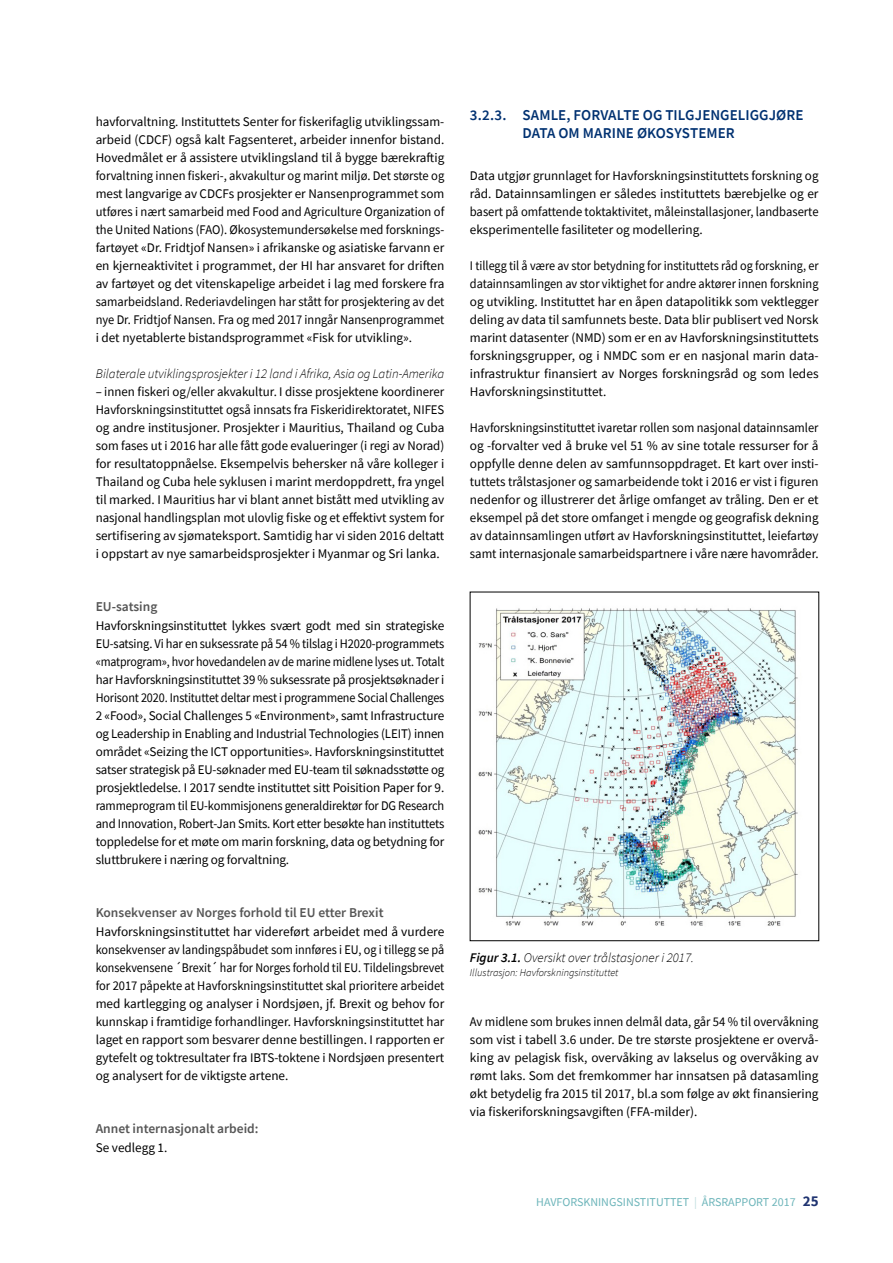
<style>
.page{position:relative;width:893px;height:1263px;background:#fff}
.page>*{position:absolute;margin:0;border:0;box-sizing:border-box;transform-origin:0 0}
.Overskrift_3{font:600 15px/18px "Source Sans Pro";letter-spacing:.005em;color:#013171}
.overskrift_5__semibo{font:600 13.5px "Source Sans Pro";color:#565656}
.Brødtekst{font:13.2px/18px "Source Sans Pro";color:#000;text-align:justify}
.Brødtekst-2{font:13.2px/18px "Source Sans Pro";color:#000;text-align:justify;scale:.94 1}
.Brødtekst-3{font:13.2px/18px "Source Sans Pro";color:#000;text-align:justify;scale:.92 1}
.Brødtekst-4{font:13.2px/18px "Source Sans Pro";color:#000;text-align:justify;scale:.95 1}
.Brødtekst-5{font:italic 300 13.2px "Source Sans Pro";color:#000}
.Bildetekst{font:italic 300 13.2px "Source Sans Pro";color:#000}
.t1{font:12px "Source Sans Pro";color:#6db5ba}
.Bildetekst-2{font:italic 300 10.5px "Source Sans Pro";color:#000}
.s1{font-weight:600}
.s2{color:#bddcde}
.s3{font-weight:700;font-size:15px;color:#203471}
</style>
<div class="page">
<img style="left:478px;top:608px;width:320px;height:318px">
<p class="Brødtekst" style="left:96px;top:113px;width:350px">havforvaltning. Instituttets Senter for fiskerifaglig utviklingssam&shy;arbeid (CDCF) også kalt Fagsenteret, arbeider innenfor bistand.<br>Hovedmålet er å assistere utviklingsland til å bygge bærekraftig forvaltning innen fiskeri-, akvakultur og marint miljø. Det største og mest langvarige av CDCFs prosjekter er Nansenprogrammet som utføres i nært samarbeid med Food and Agriculture Organization of the United Nations (FAO). Økosystemundersøkelse med forsknings&shy;fartøyet «Dr. Fridtjof Nansen» i afrikanske og asiatiske farvann er en kjerneaktivitet i programmet, der HI har ansvaret for driften av fartøyet og det vitenskapelige arbeidet i lag med forskere fra samarbeidsland. Rederiavdelingen har stått for prosjektering av det nye Dr. Fridtjof Nansen. Fra og med 2017 inngår Nansenprogrammet i det nyetablerte bistandsprogrammet «Fisk for utvikling».</p>
<p class="Brødtekst-5" style="left:96px;top:366px;width:350px">Bilaterale utviklingsprosjekter i 12 land i Afrika, Asia og Latin-Amerika</p>
<p class="Brødtekst" style="left:96px;top:383px;width:350px">– innen fiskeri og/eller akvakultur. I disse prosjektene koordinerer Havforskningsinstituttet også innsats fra Fiskeridirektoratet, NIFES og andre institusjoner. Prosjekter i Mauritius, Thailand og Cuba som fases ut i 2016 har alle fått gode evalueringer (i regi av Norad) for resultatoppnåelse. Eksempelvis behersker nå våre kolleger i Thailand og Cuba hele syklusen i marint merdoppdrett, fra yngel til marked. I Mauritius har vi blant annet bistått med utvikling av nasjonal handlingsplan mot ulovlig fiske og et effektivt system for sertifisering av sjømateksport. Samtidig har vi siden 2016 deltatt i oppstart av nye samarbeidsprosjekter i Myanmar og Sri lanka.</p>
<p class="overskrift_5__semibo" style="left:96px;top:597px;width:63px">EU-satsing</p>
<p class="Brødtekst" style="left:96px;top:617px;width:350px">Havforskningsinstituttet lykkes svært godt med sin strategiske EU-satsing. Vi har en suksessrate på 54 % tilslag i H2020-programmets «matprogram», hvor hovedandelen av de marine midlene lyses ut. Totalt har Havforskningsinstituttet 39 % suksessrate på prosjektsøknader i Horisont 2020. Instituttet deltar mest i programmene Social Challenges 2 «Food», Social Challenges 5 «Environment», samt Infrastructure og Leadership in Enabling and Industrial Technologies (LEIT) innen området «Seizing the ICT opportunities». Havforskningsinstituttet satser strategisk på EU-søknader med EU-team til søknadsstøtte og prosjektledelse. I 2017 sendte instituttet sitt Poisition Paper for 9. rammeprogram til EU-kommisjonens generaldirektør for DG Research and Innovation, Robert-Jan Smits. Kort etter besøkte han instituttets toppledelse for et møte om marin forskning, data og betydning for sluttbrukere i næring og forvaltning.</p>
<p class="overskrift_5__semibo" style="left:96px;top:903px;width:289px">Konsekvenser av Norges forhold til EU etter Brexit</p>
<p class="Brødtekst" style="left:96px;top:923px;width:350px">Havforskningsinstituttet har videreført arbeidet med å vurdere konsekvenser av landingspåbudet som innføres i EU, og i tillegg se på konsekvensene ´Brexit´ har for Norges forhold til EU. Tildelingsbrevet for 2017 påpekte at Havforskningsinstituttet skal prioritere arbeidet med kartlegging og analyser i Nordsjøen, jf. Brexit og behov for kunnskap i framtidige forhandlinger. Havforskningsinstituttet har laget en rapport som besvarer denne bestillingen. I rapporten er gytefelt og toktresultater fra IBTS-toktene i Nordsjøen presentert og analysert for de viktigste artene.</p>
<p class="overskrift_5__semibo" style="left:96px;top:1119px;width:164px">Annet internasjonalt arbeid:</p>
<p class="Brødtekst" style="left:96px;top:1139px;width:73px">Se vedlegg 1.</p>
<p class="Overskrift_3" style="left:522px;top:106px;width:283px;text-indent:-52px">3.2.3. SAMLE, FORVALTE OG TILGJENGELIGGJØRE<br>DATA OM MARINE ØKOSYSTEMER</p>
<p class="Brødtekst" style="left:470px;top:167px;width:350px">Data utgjør grunnlaget for Havforskningsinstituttets forskning og råd. Datainnsamlingen er således instituttets bærebjelke og er basert på omfattende toktaktivitet, måleinstallasjoner, landbaserte eksperimentelle fasiliteter og modellering.</p>
<p class="Brødtekst-3" style="left:470px;top:257px;width:380px">I tillegg til å være av stor betydning for instituttets råd og forskning, er datainnsamlingen av stor viktighet for andre aktører innen forskning og utvikling. Instituttet har en åpen datapolitikk som vektlegger deling av data til samfunnets beste. Data blir publisert ved Norsk marint datasenter (NMD) som er en av Havforskningsinstituttets forskningsgrupper, og i NMDC som er en nasjonal marin data&shy;infrastruktur finansiert av Norges forskningsråd og som ledes Havforskningsinstituttet.</p>
<p class="Brødtekst-2" style="left:470px;top:419px;width:372px">Havforskningsinstituttet ivaretar rollen som nasjonal datainnsamler og -forvalter ved å bruke vel 51 % av sine totale ressurser for å oppfylle denne delen av samfunnsoppdraget. Et kart over insti&shy;tuttets trålstasjoner og samarbeidende tokt i 2016 er vist i figuren nedenfor og illustrerer det årlige omfanget av tråling. Den er et eksempel på det store omfanget i mengde og geografisk dekning av datainnsamlingen utført av Havforskningsinstituttet, leiefartøy samt internasjonale samarbeidspartnere i våre nære havområder.</p>
<p class="Bildetekst" style="left:470px;top:949px;width:226px"><span class="s1">Figur 3.1.</span> Oversikt over trålstasjoner i 2017.</p>
<p class="Bildetekst-2" style="left:470px;top:966px;width:150px">Illustrasjon: Havforskningsinstituttet</p>
<p class="Brødtekst-4" style="left:470px;top:1013px;width:369px">Av midlene som brukes innen delmål data, går 54 % til overvåkning som vist i tabell 3.6 under. De tre største prosjektene er overvå&shy;king av pelagisk fisk, overvåking av lakselus og overvåking av rømt laks. Som det fremkommer har innsatsen på datasamling økt betydelig fra 2015 til 2017, bl.a som følge av økt finansiering via fiskeriforskningsavgiften (FFA-milder).</p>
<p class="t1" style="left:536px;top:1194px;width:284px">HAVFORSKNINGSINSTITUTTET <span class="s2">|</span> ÅRSRAPPORT 2017 <span class="s3">25</span></p>
</div>
